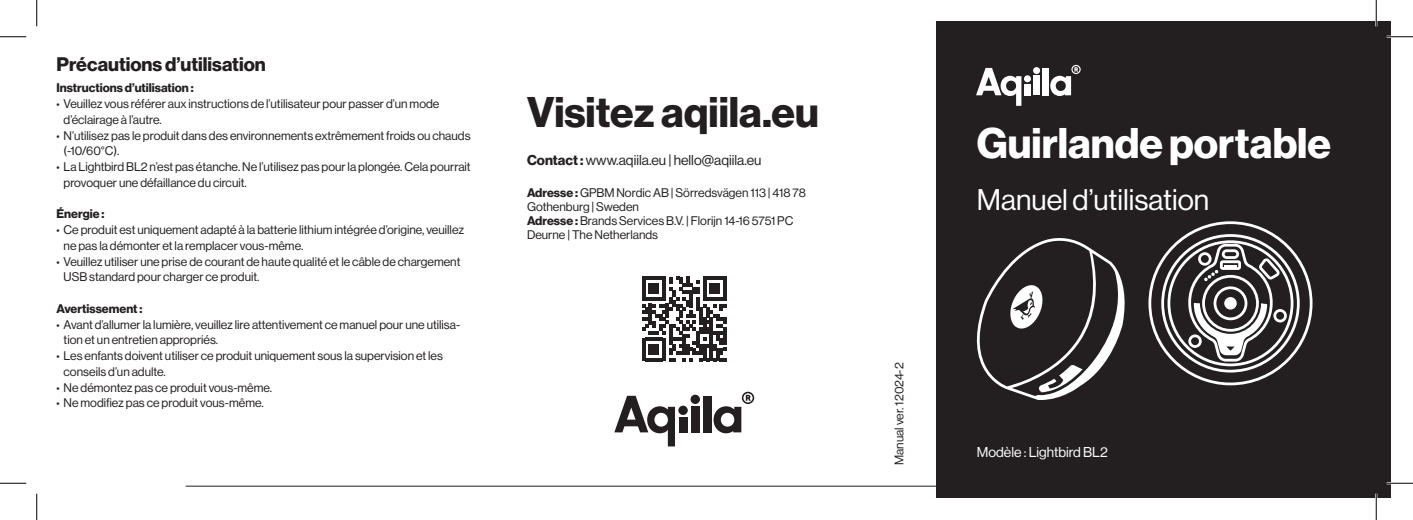
<style>
.page{position:relative;width:1413px;height:520px;background:#fff}
.page>*{position:absolute;margin:0;border:0;box-sizing:border-box;transform-origin:0 0}
.t1{font:42px "N Haas Grotesk DS Pro 75 Bd";color:#fff}
.t2{font:42px "N Haas Grotesk DS Pro 75 Bd";color:#231f20}
.t3{font:29.22px "N Haas Grotesk DS Pro 55 Rg";color:#fff}
.t4{font:19.25px "N Haas Grotesk DS Pro 75 Bd";color:#231f20}
.t5{font:14px "N Haas Grotesk DS Pro 55 Rg";color:#231f20}
.t6{font:14px "N Haas Grotesk DS Pro 55 Rg";color:#fff}
.t7{font:12.25px/15.8px "N Haas Grotesk DS Pro 55 Rg";color:#231f20}
.t8{font:12.25px "N Haas Grotesk DS Pro 75 Bd";color:#231f20}
.s1{font-size:10.5px}
.s2{font-family:"N Haas Grotesk DS Pro 75 Bd"}
</style>
<div class="page">
<svg style="left:642px;top:277px;width:85px;height:84px"></svg>
<hr style="left:186px;top:486px;width:942px;height:1px;background:#231f20">
<div style="left:679px;top:417px;width:8px;height:15px;background:#231f20"></div>
<div style="left:678px;top:406px;width:10px;height:9px;background:#231f20;border-radius:50%"></div>
<div style="left:691px;top:406px;width:8px;height:26px;background:#231f20"></div>
<div style="left:690px;top:395px;width:10px;height:9px;background:#231f20;border-radius:50%"></div>
<div style="left:703px;top:396px;width:8px;height:36px;background:#231f20"></div>
<svg style="left:614px;top:396px;width:61px;height:50px"></svg>
<svg style="left:713px;top:392px;width:41px;height:41px"></svg>
<div style="left:936px;top:22px;width:455px;height:476px;background:#231f20"></div>
<div style="left:1024px;top:84px;width:6px;height:11px;background:#fff"></div>
<div style="left:1024px;top:75px;width:7px;height:7px;background:#fff;border-radius:50%"></div>
<div style="left:1033px;top:76px;width:7px;height:19px;background:#fff"></div>
<div style="left:1033px;top:67px;width:7px;height:7px;background:#fff;border-radius:50%"></div>
<div style="left:1043px;top:68px;width:6px;height:27px;background:#fff"></div>
<svg style="left:976px;top:68px;width:45px;height:38px"></svg>
<svg style="left:1050px;top:65px;width:31px;height:31px"></svg>
<svg style="left:976px;top:238px;width:149px;height:162px"></svg>
<svg style="left:1148px;top:221px;width:164px;height:164px"></svg>
<hr style="left:1387px;top:36px;width:26px;height:2px;background:#fff">
<hr style="left:1387px;top:482px;width:26px;height:2px;background:#fff">
<hr style="left:1375px;top:0;width:2px;height:26px;background:#fff">
<hr style="left:1375px;top:494px;width:2px;height:26px;background:#fff">
<svg style="left:0;top:36px;width:26px;height:1px"></svg>
<svg style="left:1387px;top:36px;width:26px;height:1px"></svg>
<svg style="left:0;top:483px;width:26px;height:1px"></svg>
<svg style="left:1387px;top:483px;width:26px;height:1px"></svg>
<svg style="left:36px;top:0;width:1px;height:26px"></svg>
<svg style="left:36px;top:494px;width:1px;height:26px"></svg>
<svg style="left:1376px;top:0;width:1px;height:26px"></svg>
<svg style="left:1376px;top:494px;width:1px;height:26px"></svg>
<h3 class="t4" style="left:57px;top:53px;width:211px">Précautions d’utilisation</h3>
<p class="t8" style="left:57px;top:81px;width:139px">Instructions d’utilisation :</p>
<p class="t7" style="left:64px;top:96px;width:377px;text-indent:-7px"><span class="s1">•</span> Veuillez vous référer aux instructions de l’utilisateur pour passer d’un mode d’éclairage à l’autre.</p>
<p class="t7" style="left:64px;top:127px;width:408px;text-indent:-7px"><span class="s1">•</span> N’utilisez pas le produit dans des environnements extrêmement froids ou chauds (-10/60°C).</p>
<p class="t7" style="left:64px;top:159px;width:409px;text-indent:-7px"><span class="s1">•</span> La Lightbird BL2 n’est pas étanche. Ne l’utilisez pas pour la plongée. Cela pourrait provoquer une défaillance du circuit.</p>
<p class="t8" style="left:57px;top:207px;width:49px">Énergie :</p>
<p class="t7" style="left:64px;top:222px;width:402px;text-indent:-7px"><span class="s1">•</span> Ce produit est uniquement adapté à la batterie lithium intégrée d’origine, veuillez ne pas la démonter et la remplacer vous-même.</p>
<p class="t7" style="left:64px;top:253px;width:398px;text-indent:-7px"><span class="s1">•</span> Veuillez utiliser une prise de courant de haute qualité et le câble de chargement<br>USB standard pour charger ce produit.</p>
<p class="t8" style="left:57px;top:301px;width:87px">Avertissement :</p>
<p class="t7" style="left:64px;top:316px;width:398px;text-indent:-7px"><span class="s1">•</span> Avant d’allumer la lumière, veuillez lire attentivement ce manuel pour une utilisa&shy;tion et un entretien appropriés.</p>
<p class="t7" style="left:64px;top:348px;width:381px;text-indent:-7px"><span class="s1">•</span> Les enfants doivent utiliser ce produit uniquement sous la supervision et les conseils d’un adulte.</p>
<p class="t7" style="left:57px;top:379px;width:217px"><span class="s1">•</span> Ne démontez pas ce produit vous-même.</p>
<p class="t7" style="left:57px;top:395px;width:209px"><span class="s1">•</span> Ne modifiez pas ce produit vous-même.</p>
<h1 class="t2" style="left:527px;top:88px;width:293px">Visitez aqiila.eu</h1>
<p class="t5" style="left:527px;top:153px;width:236px"><span class="s2">Contact :</span> www.aqiila.eu | hello@aqiila.eu</p>
<p class="t7" style="left:527px;top:186px;width:280px;line-height:14px"><span class="s2">Adresse :</span> GPBM Nordic AB | Sörredsvägen 113 | 418 78<br>Gothenburg | Sweden<br><span class="s2">Adresse :</span> Brands Services B.V. | Florijn 14-16 5751 PC Deurne | The Netherlands</p>
<p class="t7" style="left:891px;top:465px;width:104px;rotate:-90deg">Manual ver. 12024-2</p>
<h1 class="t1" style="left:977px;top:119px;width:356px">Guirlande portable</h1>
<h2 class="t3" style="left:977px;top:184px;width:234px">Manuel d’utilisation</h2>
<p class="t6" style="left:977px;top:444px;width:132px">Modèle : Lightbird BL2</p>
</div>
